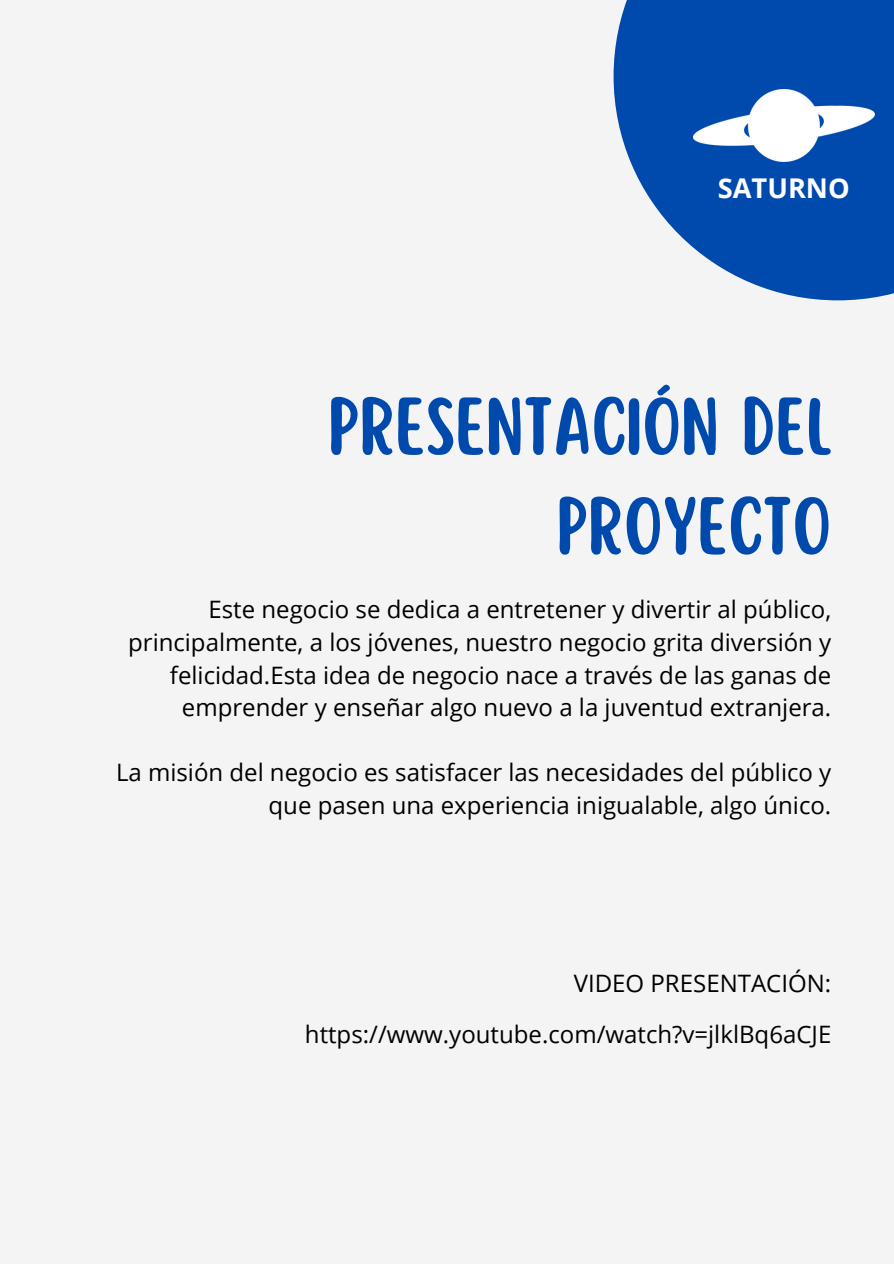
<style>
.page{position:relative;width:894px;height:1264px;background:#fff}
.page>*{position:absolute;margin:0;border:0;box-sizing:border-box;transform-origin:0 0}
.t1{font:71.85px/99.6px "Scripter";color:#004aad;text-align:right}
.t2{font:700 27.3px "Open Sans";color:#fff}
.t3{font:24px/32.7px "Open Sans";color:#000;text-align:right}
</style>
<div class="page">
<div style="left:0;top:0;width:893px;height:1263px;background:#f4f4f4"></div>
<svg style="left:613px;top:0;width:280px;height:300px;fill:#004aad"></svg>
<img style="left:693px;top:89px;width:181px;height:72px">
<p class="t2" style="left:717px;top:168px;width:133px">SATURNO</p>
<p class="t1" style="left:328px;top:380px;width:504px">PRESENTACIÓN DEL<br>PROYECTO</p>
<p class="t3" style="left:128px;top:592px;width:704px">Este negocio se dedica a entretener y divertir al público, principalmente, a los jóvenes, nuestro negocio grita diversión y felicidad.Esta idea de negocio nace a través de las ganas de emprender y enseñar algo nuevo a la juventud extranjera.</p>
<p class="t3" style="left:116px;top:755px;width:716px">La misión del negocio es satisfacer las necesidades del público y que pasen una experiencia inigualable, algo único.</p>
<p class="t3" style="left:573px;top:966px;width:259px">VIDEO PRESENTACIÓN:</p>
<p class="t3" style="left:305px;top:1016px;width:527px">https://www.youtube.com/watch?v=jlklBq6aCJE</p>
</div>
